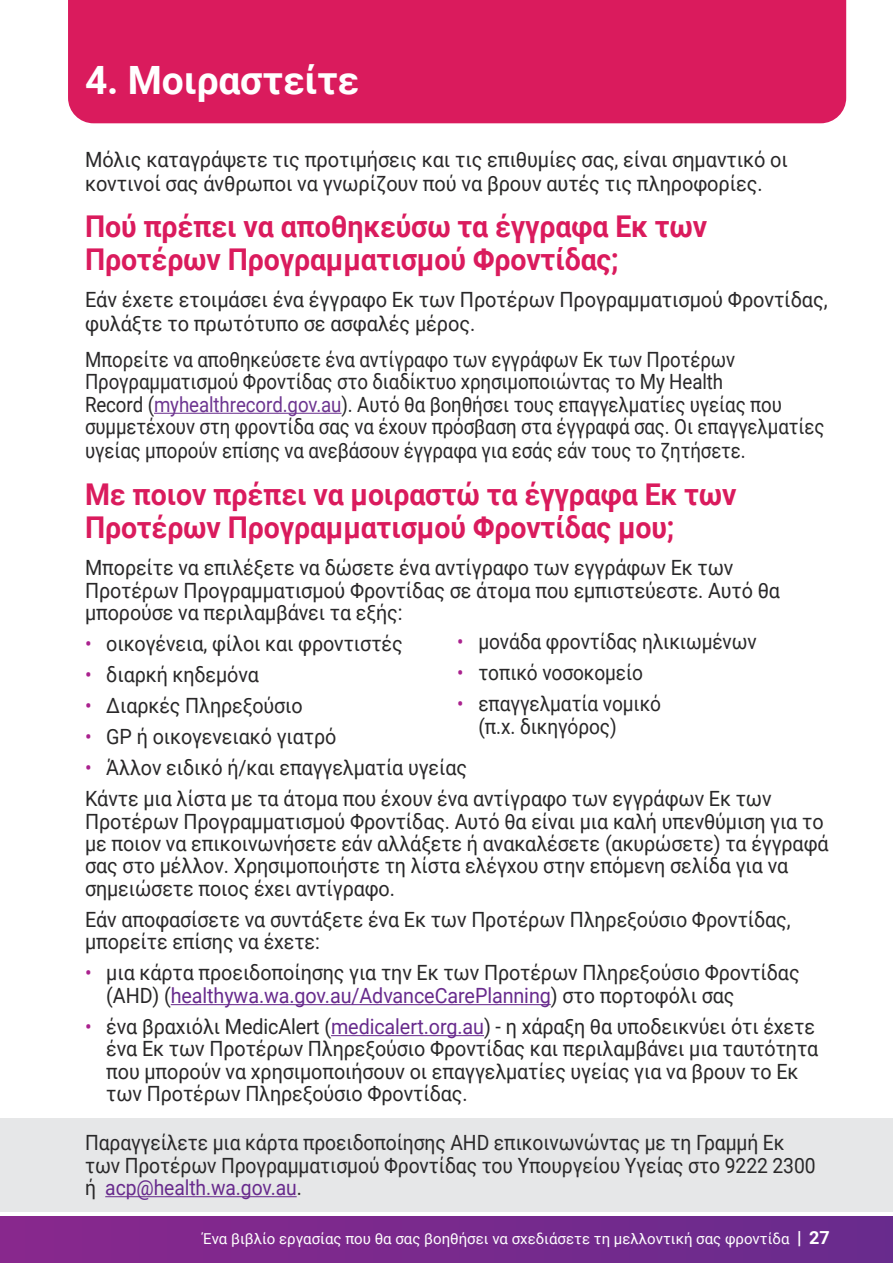
<style>
.page{position:relative;width:893px;height:1263px;background:#fff}
.page>*{position:absolute;margin:0;border:0;box-sizing:border-box;transform-origin:0 0}
.t1{font:700 39px "Roboto";letter-spacing:-.005em;color:#fff}
.t2{font:700 30px/33px "Roboto";letter-spacing:-.005em;color:#da1b5d;scale:.95 1}
.t3{font:21px/22.5px "Roboto";letter-spacing:-.005em;color:#292829;scale:.94 1}
.t4{font:21px/22.8px "Roboto";letter-spacing:-.005em;color:#292829;scale:.89 1}
.t5{font:21px/24px "Roboto";letter-spacing:-.005em;color:#292829;scale:.95 1}
.t6{font:21px/22.5px "Roboto";letter-spacing:-.005em;color:#292829;scale:.92 1}
.t7{font:21px/22.5px "Roboto";letter-spacing:-.005em;color:#292829;scale:.91 1}
.t8{font:15px "Roboto";color:#fff}
.s1{color:#6d3590}
.s2{color:#aa218e}
.s3{color:#682b8d}
.s4{font-weight:700;font-size:18px}
</style>
<div class="page">
<div style="left:0;top:1216px;width:893px;height:47px;background:linear-gradient(to right,#89288d,#682b8d)"></div>
<div style="left:68px;top:0;width:778px;height:123px;background:#da1b5d"></div>
<div style="left:0;top:1118px;width:893px;height:94px;background:#e6e7e8"></div>
<hr style="left:154px;top:413px;width:188px;height:1px;background:#6d3590">
<hr style="left:171px;top:1004px;width:380px;height:1px;background:#682b8d">
<hr style="left:331px;top:1035px;width:153px;height:1px;background:#682b8d">
<hr style="left:105px;top:1196px;width:192px;height:1px;background:#682b8d">
<h1 class="t1" style="left:85px;top:53px;width:276px">4. Μοιραστείτε</h1>
<p class="t5" style="left:85px;top:146px;width:741px">Μόλις καταγράψετε τις προτιμήσεις και τις επιθυμίες σας, είναι σημαντικό οι κοντινοί σας άνθρωποι να γνωρίζουν πού να βρουν αυτές τις πληροφορίες.</p>
<h2 class="t2" style="left:85px;top:209px;width:656px">Πού πρέπει να αποθηκεύσω τα έγγραφα Εκ των<br>Προτέρων Προγραμματισμού Φροντίδας;</h2>
<p class="t5" style="left:85px;top:287px;width:783px">Εάν έχετε ετοιμάσει ένα έγγραφο Εκ των Προτέρων Προγραμματισμού Φροντίδας, φυλάξτε το πρωτότυπο σε ασφαλές μέρος.</p>
<p class="t4" style="left:85px;top:347px;width:832px">Μπορείτε να αποθηκεύσετε ένα αντίγραφο των εγγράφων Εκ των Προτέρων Προγραμματισμού Φροντίδας στο διαδίκτυο χρησιμοποιώντας το My Health<br>Record (<span class="s1">myhealthrecord.gov.au</span>). Αυτό θα βοηθήσει τους επαγγελματίες υγείας που συμμετέχουν στη φροντίδα σας να έχουν πρόσβαση στα έγγραφά σας. Οι επαγγελματίες υγείας μπορούν επίσης να ανεβάσουν έγγραφα για εσάς εάν τους το ζητήσετε.</p>
<h2 class="t2" style="left:85px;top:477px;width:687px">Με ποιον πρέπει να μοιραστώ τα έγγραφα Εκ των<br>Προτέρων Προγραμματισμού Φροντίδας μου;</h2>
<p class="t3" style="left:85px;top:555px;width:741px">Μπορείτε να επιλέξετε να δώσετε ένα αντίγραφο των εγγράφων Εκ των<br>Προτέρων Προγραμματισμού Φροντίδας σε άτομα που εμπιστεύεστε. Αυτό θα μπορούσε να περιλαμβάνει τα εξής:</p>
<p class="t3" style="left:85px;top:631px;width:339px"><span class="s2">•</span> οικογένεια, φίλοι και φροντιστές</p>
<p class="t3" style="left:85px;top:662px;width:186px"><span class="s2">•</span> διαρκή κηδεμόνα</p>
<p class="t3" style="left:85px;top:693px;width:233px"><span class="s2">•</span> Διαρκές Πληρεξούσιο</p>
<p class="t3" style="left:85px;top:724px;width:269px"><span class="s2">•</span> GP ή οικογενειακό γιατρό</p>
<p class="t3" style="left:85px;top:751px;width:732px;line-height:31px"><span class="s2">•</span> Άλλον ειδικό ή/και επαγγελματία υγείας<br>Κάντε μια λίστα με τα άτομα που έχουν ένα αντίγραφο των εγγράφων Εκ των</p>
<p class="t3" style="left:85px;top:809px;width:792px">Προτέρων Προγραμματισμού Φροντίδας. Αυτό θα είναι μια καλή υπενθύμιση για το με ποιον να επικοινωνήσετε εάν αλλάξετε ή ανακαλέσετε (ακυρώσετε) τα έγγραφά σας στο μέλλον. Χρησιμοποιήστε τη λίστα ελέγχου στην επόμενη σελίδα για να σημειώσετε ποιος έχει αντίγραφο.</p>
<p class="t3" style="left:85px;top:907px;width:752px">Εάν αποφασίσετε να συντάξετε ένα Εκ των Προτέρων Πληρεξούσιο Φροντίδας, μπορείτε επίσης να έχετε:</p>
<p class="t3" style="left:106px;top:961px;width:739px;text-indent:-21px"><span class="s2">•</span> μια κάρτα προειδοποίησης για την Εκ των Προτέρων Πληρεξούσιο Φροντίδας (AHD) (<span class="s3">healthywa.wa.gov.au/AdvanceCarePlanning</span>) στο πορτοφόλι σας</p>
<p class="t3" style="left:106px;top:1014px;width:759px;text-indent:-21px"><span class="s2">•</span> ένα βραχιόλι MedicAlert (<span class="s3">medicalert.org.au</span>) - η χάραξη θα υποδεικνύει ότι έχετε ένα Εκ των Προτέρων Πληρεξούσιο Φροντίδας και περιλαμβάνει μια ταυτότητα που μπορούν να χρησιμοποιήσουν οι επαγγελματίες υγείας για να βρουν το Εκ των Προτέρων Πληρεξούσιο Φροντίδας.</p>
<p class="t6" style="left:85px;top:1131px;width:796px">Παραγγείλετε μια κάρτα προειδοποίησης AHD επικοινωνώντας με τη Γραμμή Εκ των Προτέρων Προγραμματισμού Φροντίδας του Υπουργείου Υγείας στο 9222 2300 ή <span class="s3">acp@health.wa.gov.au</span>.</p>
<p class="t7" style="left:457px;top:630px;width:331px"><span class="s2">•</span> μονάδα φροντίδας ηλικιωμένων</p>
<p class="t7" style="left:457px;top:661px;width:206px"><span class="s2">•</span> τοπικό νοσοκομείο</p>
<p class="t7" style="left:478px;top:692px;width:202px;text-indent:-21px"><span class="s2">•</span> επαγγελματία νομικό (π.χ. δικηγόρος)</p>
<p class="t8" style="left:203px;top:1228px;width:628px">Ένα βιβλίο εργασίας που θα σας βοηθήσει να σχεδιάσετε τη μελλοντική σας φροντίδα <span class="s4">| 27</span></p>
</div>
